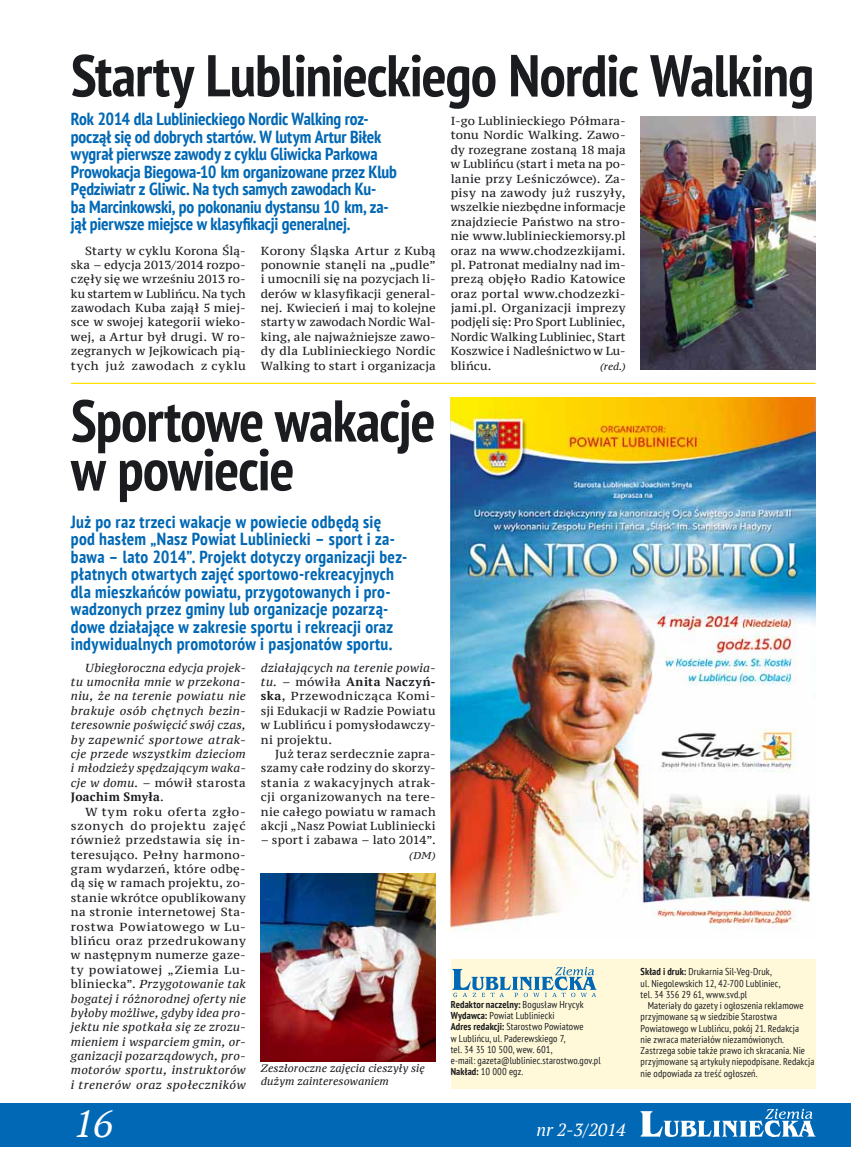
<style>
.page{position:relative;width:851px;height:1170px;background:#fff}
.page>*{position:absolute;margin:0;border:0;box-sizing:border-box;transform-origin:0 0}
.t1{font:700 condensed 58.75px/48.8px "PT Sans";letter-spacing:-.015em;color:#1b1c20}
.t2{font:italic 37.5px "PT Serif";color:#fff}
.t3{font:700 condensed 17.5px/17.5px "PT Sans";letter-spacing:.01em;color:#0068b5}
.t4{font:700 condensed 17.5px/17.5px "PT Sans";letter-spacing:-.01em;color:#0068b5}
.t5{font:italic 17.5px "PT Serif";color:#fff}
.t6{font:700 12px "PT Serif";letter-spacing:.045em;color:#1b1c20}
.t7{font:700 12px "PT Serif";letter-spacing:.025em;color:#1b1c20}
.t8{font:11.62px/14.4px "PT Serif Caption";letter-spacing:.02em;color:#1b1c20;text-align:justify}
.t9{font:italic 11.62px/14.4px "PT Serif Caption";letter-spacing:.025em;color:#1b1c20;text-align:justify}
.t10{font:italic 10.62px/12.5px "PT Serif Caption";letter-spacing:.01em;color:#1b1c20}
.t11{font:condensed 10px/11.2px "PT Sans";letter-spacing:.015em;color:#1b1c20}
.t12{font:italic 10px "PT Serif Caption";color:#1b1c20}
.s1{font-style:normal}
.s2{font-family:"PT Serif Caption";font-weight:400;font-size:11.62px}
.s3{font-style:italic}
.s4{font-family:"PT Serif Caption";font-weight:400;font-style:italic;font-size:11.62px}
.s5{font-family:"PT Serif";font-weight:700;font-size:12px}
.s6{font-weight:700}
</style>
<div class="page">
<div style="left:0;top:1103px;width:850px;height:43px;background:#0068b5"></div>
<svg style="left:640px;top:1108px;width:175px;height:28px"></svg>
<img style="left:450px;top:397px;width:365px;height:534px">
<img style="left:640px;top:117px;width:175px;height:252px">
<hr style="left:71px;top:383px;width:744px;height:1px;background:#ffe000">
<div style="left:450px;top:959px;width:365px;height:129px;background:#fff9d9"></div>
<svg style="left:452px;top:967px;width:144px;height:30px"></svg>
<img style="left:261px;top:873px;width:174px;height:188px">
<h1 class="t1" style="left:71px;top:50px;width:744px">Starty Lublinieckiego Nordic Walking</h1>
<p class="t4" style="left:71px;top:110px;width:327px">Rok 2014 dla Lublinieckiego Nordic Walking roz&shy;począł się od dobrych startów. W lutym Artur Biłek wygrał pierwsze zawody z cyklu Gliwicka Parkowa Prowokacja Biegowa-10 km organizowane przez Klub Pędziwiatr z Gliwic. Na tych samych zawodach Ku-<br>ba Marcinkowski, po pokonaniu dystansu 10 km, za&shy;jął pierwsze miejsce w klasyfikacji generalnej.</p>
<p class="t8" style="left:71px;top:243px;width:176px;text-indent:14px">Starty w cyklu Korona Ślą&shy;ska – edycja 2013/2014 rozpo&shy;częły się we wrześniu 2013 ro&shy;ku startem w Lublińcu. Na tych zawodach Kuba zajął 5 miej&shy;sce w swojej kategorii wieko&shy;wej, a Artur był drugi. W ro&shy;zegranych w Jejkowicach pią&shy;tych już zawodach z cyklu</p>
<p class="t8" style="left:261px;top:243px;width:176px">Korony Śląska Artur z Kubą ponownie stanęli na „pudle” i umocnili się na pozycjach li&shy;derów w klasyfikacji general&shy;nej. Kwiecień i maj to kolejne starty w zawodach Nordic Wal&shy;king, ale najważniejsze zawo&shy;dy dla Lublinieckiego Nordic Walking to start i organizacja</p>
<h1 class="t1" style="left:71px;top:395px;width:366px">Sportowe wakacje w powiecie</h1>
<p class="t3" style="left:71px;top:512px;width:338px">Już po raz trzeci wakacje w powiecie odbędą się pod hasłem „Nasz Powiat Lubliniecki – sport i za&shy;bawa – lato 2014”. Projekt dotyczy organizacji bez&shy;płatnych otwartych zajęć sportowo-rekreacyjnych dla mieszkańców powiatu, przygotowanych i pro&shy;wadzonych przez gminy lub organizacje pozarzą&shy;dowe działające w zakresie sportu i rekreacji oraz indywidualnych promotorów i pasjonatów sportu.</p>
<p class="t9" style="left:71px;top:660px;width:176px;text-indent:14px">Ubiegłoroczna edycja projek&shy;tu umocniła mnie w przekona&shy;niu, że na terenie powiatu nie brakuje osób chętnych bezin&shy;teresownie poświęcić swój czas, by zapewnić sportowe atrak&shy;cje przede wszystkim dzieciom i młodzieży spędzającym waka&shy;cje w domu. – <span class="s1">mówił starosta</span></p>
<p class="t7" style="left:71px;top:788px;width:94px">Joachim Smyła<span class="s2">.</span></p>
<p class="t8" style="left:71px;top:804px;width:176px;text-indent:14px">W tym roku oferta zgło&shy;szonych do projektu zajęć również przedstawia się in&shy;teresująco. Pełny harmono&shy;gram wydarzeń, które odbę&shy;dą się w ramach projektu, zo&shy;stanie wkrótce opublikowany na stronie internetowej Sta&shy;rostwa Powiatowego w Lu&shy;blińcu oraz przedrukowany w następnym numerze gaze&shy;ty powiatowej „Ziemia Lu&shy;bliniecka”. <span class="s3">Przygotowanie tak bogatej i różnorodnej oferty nie byłoby możliwe, gdyby idea pro&shy;jektu nie spotkała się ze zrozu&shy;mieniem i wsparciem gmin, or&shy;ganizacji pozarządowych, pro&shy;motorów sportu, instruktorów i trenerów oraz społeczników</span></p>
<h2 class="t2" style="left:74px;top:1099px;width:41px">16</h2>
<p class="t9" style="left:261px;top:660px;width:176px">działających na terenie powia-</p>
<p class="t6" style="left:261px;top:673px;width:176px"><span class="s4">tu. –</span> <span class="s2">mówiła</span> Anita Naczyń-</p>
<p class="t8" style="left:261px;top:689px;width:176px"><span class="s5">ska</span>, Przewodnicząca Komi&shy;sji Edukacji w Radzie Powiatu w Lublińcu i pomysłodawczy&shy;ni projektu.</p>
<p class="t8" style="left:261px;top:746px;width:176px;text-indent:14px">Już teraz serdecznie zapra&shy;szamy całe rodziny do skorzy&shy;stania z wakacyjnych atrak&shy;cji organizowanych na tere&shy;nie całego powiatu w ramach akcji „Nasz Powiat Lubliniecki</p>
<p class="t8" style="left:261px;top:832px;width:176px">– sport i zabawa – lato 2014”.</p>
<p class="t12" style="left:409px;top:848px;width:28px">(DM)</p>
<p class="t10" style="left:261px;top:1062px;width:166px">Zeszłoroczne zajęcia cieszyły się dużym zainteresowaniem</p>
<p class="t8" style="left:450px;top:114px;width:176px">I-go Lublinieckiego Półmara&shy;tonu Nordic Walking. Zawo&shy;dy rozegrane zostaną 18 maja w Lublińcu (start i meta na po&shy;lanie przy Leśniczówce). Za&shy;pisy na zawody już ruszyły, wszelkie niezbędne informacje znajdziecie Państwo na stro&shy;nie www.lublinieckiemorsy.pl oraz na www.chodzezkijami. pl. Patronat medialny nad im&shy;prezą objęło Radio Katowice oraz portal www.chodzezki&shy;jami.pl. Organizacji imprezy podjęli się: Pro Sport Lubliniec, Nordic Walking Lubliniec, Start Koszwice i Nadleśnictwo w Lu&shy;blińcu.</p>
<p class="t12" style="left:600px;top:359px;width:27px">(red.)</p>
<p class="t11" style="left:450px;top:998px;width:151px"><span class="s6">Redaktor naczelny:</span> Bogusław Hrycyk<br><span class="s6">Wydawca:</span> Powiat Lubliniecki<br><span class="s6">Adres redakcji:</span> Starostwo Powiatowe<br>w Lublińcu, ul. Paderewskiego 7,<br>tel. 34 35 10 500, wew. 601,<br>e-mail: gazeta@lubliniec.starostwo.gov.pl<br><span class="s6">Nakład:</span> 10 000 egz.</p>
<p class="t11" style="left:640px;top:965px;width:141px"><span class="s6">Skład i druk:</span> Drukarnia Sil-Veg-Druk, ul. Niegolewskich 12, 42-700 Lubliniec, tel. 34 356 29 61, www.svd.pl</p>
<p class="t11" style="left:640px;top:999px;width:175px;text-indent:7px">Materiały do gazety i ogłoszenia reklamowe przyjmowane są w siedzibie Starostwa Powiatowego w Lublińcu, pokój 21. Redakcja<br>nie zwraca materiałów niezamówionych.<br>Zastrzega sobie także prawo ich skracania. Nie przyjmowane są artykuły niepodpisane. Redakcja nie odpowiada za treść ogłoszeń.</p>
<h3 class="t5" style="left:536px;top:1118px;width:91px">nr 2-3/2014</h3>
</div>
